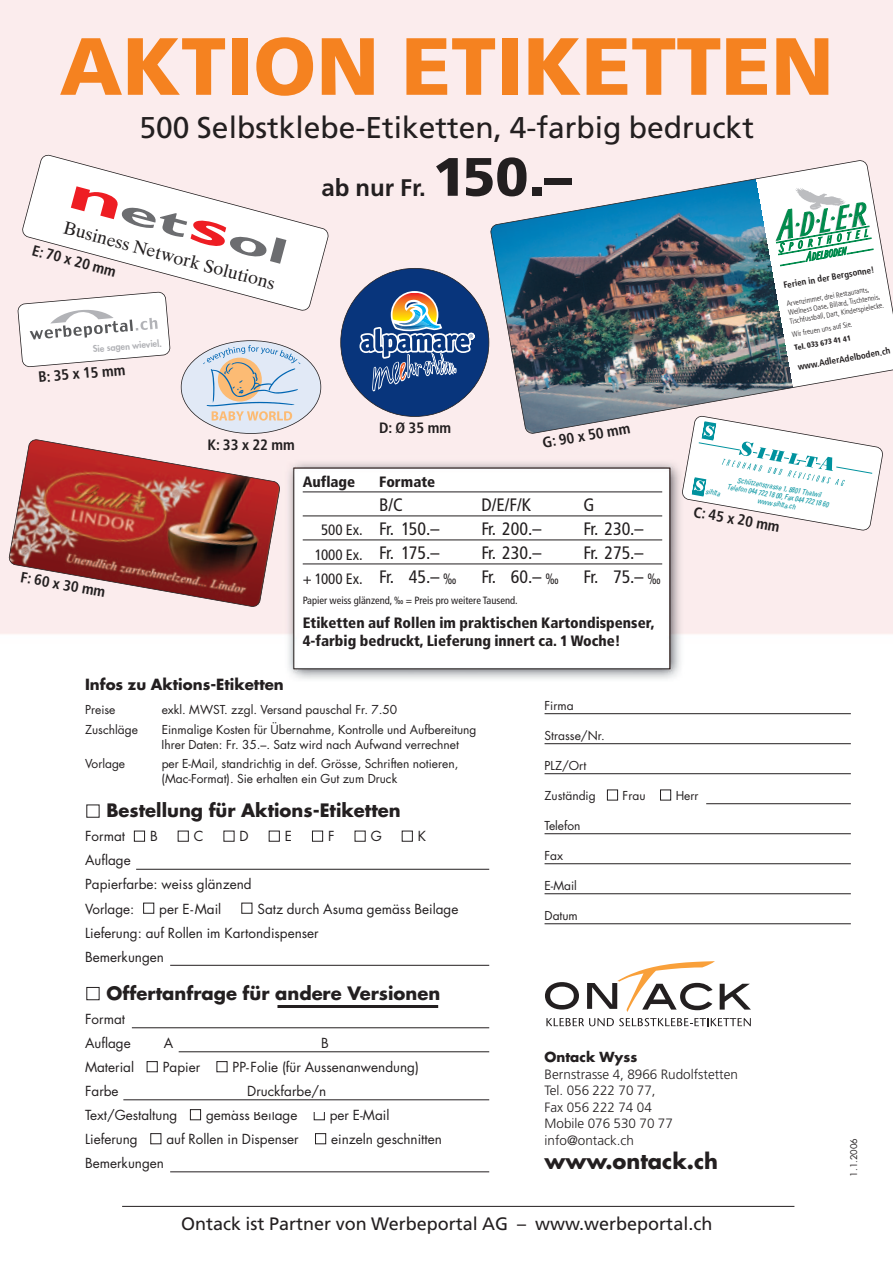
<style>
.page{position:relative;width:893px;height:1262px;background:#fff}
.page>*{position:absolute;margin:0;border:0;box-sizing:border-box;transform-origin:0 0}
.t1{font:900 81px "Frutiger";color:#f58220}
.t2{font:900 54px "Frutiger";color:#231f20}
.t3{font:700 36px "Gill Sans";color:#6c6d70;scale:2 1}
.t4{font:30px "Frutiger";color:#231f20}
.t5{font:700 24px "Frutiger";color:#231f20}
.t6{font:700 21px "Futura";color:#231f20}
.t7{font:condensed 18px "Frutiger";color:#231f20}
.t8{font:700 18px "Futura";color:#231f20}
.t9{font:18px "Frutiger";color:#231f20}
.t10{font:18px "Times Ten";color:#231f20}
.t11{font:900 condensed 15px/18px "Frutiger";color:#231f20}
.t12{font:700 condensed 15px "Frutiger";color:#231f20}
.t13{font:700 15px "Futura";color:#231f20}
.t14{font:condensed 15px "Frutiger";color:#231f20}
.t15{font:13.5px/24px "Futura";color:#231f20}
.t16{font:300 13.5px/16.5px "Frutiger";color:#231f20}
.t17{font:700 13.5px "Futura";color:#231f20}
.t18{font:12px/15px "Futura";color:#231f20}
.t19{font:condensed 10.5px "Frutiger";color:#231f20}
.t20{font:700 condensed 9px "Frutiger";color:#231f20}
.t21{font:800 9px "Futura";color:#b2b3b7}
.t22{font:9px "Futura";color:#231f20}
.t23{font:300 condensed 7.5px/9px "Frutiger";color:#231f20}
.t24{font:italic condensed 7.5px/8.2px "Univers";color:#00929e;text-align:center;scale:.9 1}
.t25{font:900 condensed 7.5px "Frutiger";color:#231f20}
.s1{font-size:48px;color:#ee1d23}
.s2{font-size:15px}
.s3{font-size:18px}
</style>
<div class="page">
<img style="left:0;top:0;width:892px;height:679px">
<hr style="left:544px;top:713px;width:306px;height:1px;background:#231f20">
<hr style="left:544px;top:743px;width:306px;height:1px;background:#231f20">
<hr style="left:544px;top:773px;width:306px;height:1px;background:#231f20">
<hr style="left:706px;top:803px;width:144px;height:1px;background:#231f20">
<hr style="left:544px;top:833px;width:306px;height:1px;background:#231f20">
<hr style="left:544px;top:863px;width:306px;height:1px;background:#231f20">
<hr style="left:544px;top:893px;width:306px;height:1px;background:#231f20">
<hr style="left:544px;top:923px;width:306px;height:1px;background:#231f20">
<svg style="left:607px;top:789px;width:64px;height:11px"></svg>
<svg style="left:545px;top:982px;width:34px;height:27px"></svg>
<svg style="left:587px;top:961px;width:164px;height:50px"></svg>
<svg style="left:546px;top:1018px;width:204px;height:8px"></svg>
<hr style="left:303px;top:491px;width:359px;height:1px;background:#231f20">
<hr style="left:303px;top:515px;width:359px;height:1px;background:#231f20">
<hr style="left:303px;top:539px;width:359px;height:1px;background:#231f20">
<hr style="left:303px;top:563px;width:359px;height:1px;background:#231f20">
<hr style="left:136px;top:869px;width:353px;height:1px;background:#231f20">
<hr style="left:170px;top:965px;width:319px;height:1px;background:#231f20">
<hr style="left:132px;top:1027px;width:357px;height:1px;background:#231f20">
<hr style="left:179px;top:1051px;width:310px;height:1px;background:#231f20">
<hr style="left:123px;top:1099px;width:366px;height:1px;background:#231f20">
<hr style="left:170px;top:1171px;width:319px;height:1px;background:#231f20">
<svg style="left:86px;top:804px;width:327px;height:340px"></svg>
<hr style="left:313px;top:1059px;width:20px;height:4px;background:#fff">
<hr style="left:235px;top:1107px;width:96px;height:4px;background:#fff">
<img style="left:490px;top:160px;width:402px;height:274px">
<img style="left:8px;top:439px;width:272px;height:168px">
<svg style="left:681px;top:415px;width:202px;height:116px"></svg>
<svg style="left:341px;top:268px;width:148px;height:148px;background:#59719c"></svg>
<svg style="left:17px;top:291px;width:154px;height:76px"></svg>
<svg style="left:181px;top:341px;width:140px;height:92px;background:#dcdadc"></svg>
<div style="left:181px;top:340px;width:140px;height:94px;border:2px solid #231f20;border-radius:50%"></div>
<svg style="left:21px;top:154px;width:308px;height:157px"></svg>
<svg style="left:775px;top:188px;width:117px;height:188px"></svg>
<hr style="left:277px;top:1005px;width:161px;height:3px;background:#231f20">
<hr style="left:122px;top:1206px;width:672px;height:1px;background:#231f20">
<h1 class="t1" style="left:59px;top:34px;width:775px">AKTION ETIKETTEN</h1>
<h3 class="t4" style="left:139px;top:116px;width:616px">500 Selbstklebe-Etiketten, 4-farbig bedruckt</h3>
<h3 class="t5" style="left:321px;top:178px;width:106px">ab nur Fr.</h3>
<h2 class="t2" style="left:432px;top:155px;width:141px">150.–</h2>
<h3 class="t3" style="left:72px;top:182px;width:115px;rotate:15deg"><span class="s1">n</span>et<span class="s1">s</span>ol</h3>
<h3 class="t10" style="left:66px;top:220px;width:220px;rotate:15deg">Business Network Solutions</h3>
<p class="t12" style="left:34px;top:244px;width:88px;rotate:15deg">E: 70 x 20 mm</p>
<p class="t20" style="left:782px;top:282px;width:94px;rotate:-10deg">Ferien in der Bergsonne!</p>
<p class="t23" style="left:786px;top:300px;width:97px;rotate:-10deg">Arvenzimmer, drei Restaurants,<br>Wellness Oase, Billard, Tischtennis,<br>Tischfussball, Dart, Kinderspielecke.</p>
<p class="t23" style="left:791px;top:331px;width:63px;rotate:-10deg">Wir freuen uns auf Sie.</p>
<p class="t25" style="left:793px;top:344px;width:59px;rotate:-10deg">Tel. 033 673 41 41</p>
<p class="t20" style="left:797px;top:363px;width:95px;rotate:-10deg">www.AdlerAdelboden.ch</p>
<p class="t21" style="left:93px;top:345px;width:71px;rotate:-5deg">Sie sagen wieviel.</p>
<p class="t12" style="left:38px;top:371px;width:89px;rotate:-5deg">B: 35 x 15 mm</p>
<p class="t12" style="left:22px;top:571px;width:87px;rotate:10deg">F: 60 x 30 mm</p>
<p class="t12" style="left:207px;top:439px;width:89px">K: 33 x 22 mm</p>
<p class="t12" style="left:379px;top:421px;width:73px">D: Ø 35 mm</p>
<p class="t12" style="left:541px;top:437px;width:90px;rotate:-10deg">G: 90 x 50 mm</p>
<p class="t11" style="left:303px;top:474px;width:54px">Auflage</p>
<p class="t11" style="left:379px;top:474px;width:57px">Formate</p>
<h3 class="t7" style="left:379px;top:498px;width:25px">B/C</h3>
<h3 class="t7" style="left:481px;top:498px;width:51px">D/E/F/K</h3>
<h3 class="t7" style="left:583px;top:498px;width:13px">G</h3>
<h3 class="t7" style="left:321px;top:522px;width:120px"><span class="s2">500 Ex.</span> Fr. 150.–</h3>
<h3 class="t7" style="left:481px;top:522px;width:62px">Fr. 200.–</h3>
<h3 class="t7" style="left:583px;top:522px;width:62px">Fr. 230.–</h3>
<h3 class="t7" style="left:315px;top:546px;width:126px"><span class="s2">1000 Ex.</span> Fr. 175.–</h3>
<h3 class="t7" style="left:481px;top:546px;width:62px">Fr. 230.–</h3>
<h3 class="t7" style="left:583px;top:546px;width:62px">Fr. 275.–</h3>
<p class="t14" style="left:303px;top:572px;width:155px">+ 1000 Ex. <span class="s3">Fr. 45.–</span> ‰</p>
<h3 class="t7" style="left:481px;top:570px;width:79px">Fr. 60.– <span class="s2">‰</span></h3>
<h3 class="t7" style="left:583px;top:570px;width:79px">Fr. 75.– <span class="s2">‰</span></h3>
<p class="t19" style="left:303px;top:596px;width:216px">Papier weiss glänzend, ‰ = Preis pro weitere Tausend.</p>
<p class="t11" style="left:303px;top:615px;width:353px">Etiketten auf Rollen im praktischen Kartondispenser,<br>4-farbig bedruckt, Lieferung innert ca. 1 Woche!</p>
<p class="t24" style="left:729px;top:475px;width:116px;rotate:10deg">Schützenstrasse 1, 8801 Thalwil<br>Telefon 044 722 18 00, Fax 044 722 18 60 www.sihlta.ch</p>
<p class="t24" style="left:706px;top:487px;width:18px;rotate:10deg">sihlta</p>
<p class="t12" style="left:694px;top:505px;width:89px;rotate:10deg">C: 45 x 20 mm</p>
<p class="t13" style="left:85px;top:678px;width:200px">Infos zu Aktions-Etiketten</p>
<p class="t18" style="left:85px;top:703px;width:32px">Preise</p>
<p class="t18" style="left:162px;top:703px;width:237px">exkl. MWST. zzgl. Versand pauschal Fr. 7.50</p>
<p class="t18" style="left:85px;top:722px;width:54px">Zuschläge</p>
<p class="t18" style="left:162px;top:722px;width:316px">Einmalige Kosten für Übernahme, Kontrolle und Aufbereitung<br>Ihrer Daten: Fr. 35.–. Satz wird nach Aufwand verrechnet</p>
<p class="t18" style="left:85px;top:757px;width:42px">Vorlage</p>
<p class="t18" style="left:162px;top:757px;width:298px">per E-Mail, standrichtig in def. Grösse, Schriften notieren, (Mac-Format). Sie erhalten ein Gut zum Druck</p>
<h3 class="t8" style="left:106px;top:802px;width:296px">Bestellung für Aktions-Etiketten</h3>
<p class="t15" style="left:85px;top:825px;width:42px">Format</p>
<p class="t15" style="left:150px;top:825px;width:9px">B</p>
<p class="t15" style="left:194px;top:825px;width:11px">C</p>
<p class="t15" style="left:239px;top:825px;width:11px">D</p>
<p class="t15" style="left:285px;top:825px;width:9px">E</p>
<p class="t15" style="left:328px;top:825px;width:8px">F</p>
<p class="t15" style="left:370px;top:825px;width:13px">G</p>
<p class="t15" style="left:418px;top:825px;width:10px">K</p>
<p class="t15" style="left:85px;top:849px;width:168px">Auflage<br>Papierfarbe: weiss glänzend<br>Vorlage:</p>
<p class="t15" style="left:85px;top:897px;width:375px;text-indent:172px">Satz durch Asuma gemäss Beilage<br>Lieferung: auf Rollen im Kartondispenser<br>Bemerkungen</p>
<h3 class="t8" style="left:106px;top:985px;width:335px">Offertanfrage für andere Versionen</h3>
<p class="t15" style="left:85px;top:1008px;width:47px">Format<br>Auflage</p>
<p class="t15" style="left:159px;top:897px;width:64px">per E-Mail</p>
<p class="t15" style="left:164px;top:1032px;width:11px">A</p>
<p class="t15" style="left:321px;top:1032px;width:9px">B</p>
<p class="t15" style="left:85px;top:1056px;width:51px">Material</p>
<p class="t15" style="left:163px;top:1056px;width:39px">Papier</p>
<p class="t15" style="left:232px;top:1056px;width:188px">PP-Folie (für Aussenanwendung)</p>
<p class="t15" style="left:85px;top:1080px;width:35px">Farbe</p>
<p class="t15" style="left:247px;top:1080px;width:80px">Druckfarbe/n</p>
<p class="t15" style="left:85px;top:1104px;width:94px">Text/Gestaltung</p>
<p class="t15" style="left:206px;top:1104px;width:93px">gemäss Beilage</p>
<p class="t15" style="left:330px;top:1104px;width:61px">per E-Mail</p>
<p class="t15" style="left:85px;top:1128px;width:54px">Lieferung</p>
<p class="t15" style="left:166px;top:1128px;width:134px">auf Rollen in Dispenser</p>
<p class="t15" style="left:331px;top:1128px;width:112px">einzeln geschnitten</p>
<p class="t15" style="left:85px;top:1152px;width:80px">Bemerkungen</p>
<p class="t18" style="left:544px;top:699px;width:31px">Firma</p>
<p class="t18" style="left:544px;top:729px;width:62px">Strasse/Nr.</p>
<p class="t18" style="left:544px;top:759px;width:43px">PLZ/Ort</p>
<p class="t18" style="left:544px;top:789px;width:53px">Zuständig</p>
<p class="t18" style="left:622px;top:789px;width:24px">Frau</p>
<p class="t18" style="left:675px;top:789px;width:24px">Herr</p>
<p class="t18" style="left:544px;top:819px;width:37px">Telefon</p>
<p class="t18" style="left:544px;top:849px;width:20px">Fax</p>
<p class="t18" style="left:544px;top:879px;width:34px">E-Mail</p>
<p class="t18" style="left:544px;top:909px;width:35px">Datum</p>
<p class="t17" style="left:544px;top:1051px;width:94px">Ontack Wyss</p>
<p class="t16" style="left:544px;top:1067px;width:195px">Bernstrasse 4, 8966 Rudolfstetten<br>Tel. 056 222 70 77,<br>Fax 056 222 74 04<br>Mobile 076 530 70 77 info@ontack.ch</p>
<h3 class="t6" style="left:544px;top:1151px;width:175px">www.ontack.ch</h3>
<h3 class="t9" style="left:181px;top:1216px;width:532px">Ontack ist Partner von Werbeportal AG – www.werbeportal.ch</h3>
<p class="t22" style="left:849px;top:1176px;width:40px;rotate:-90deg">1.1.2006</p>
</div>
